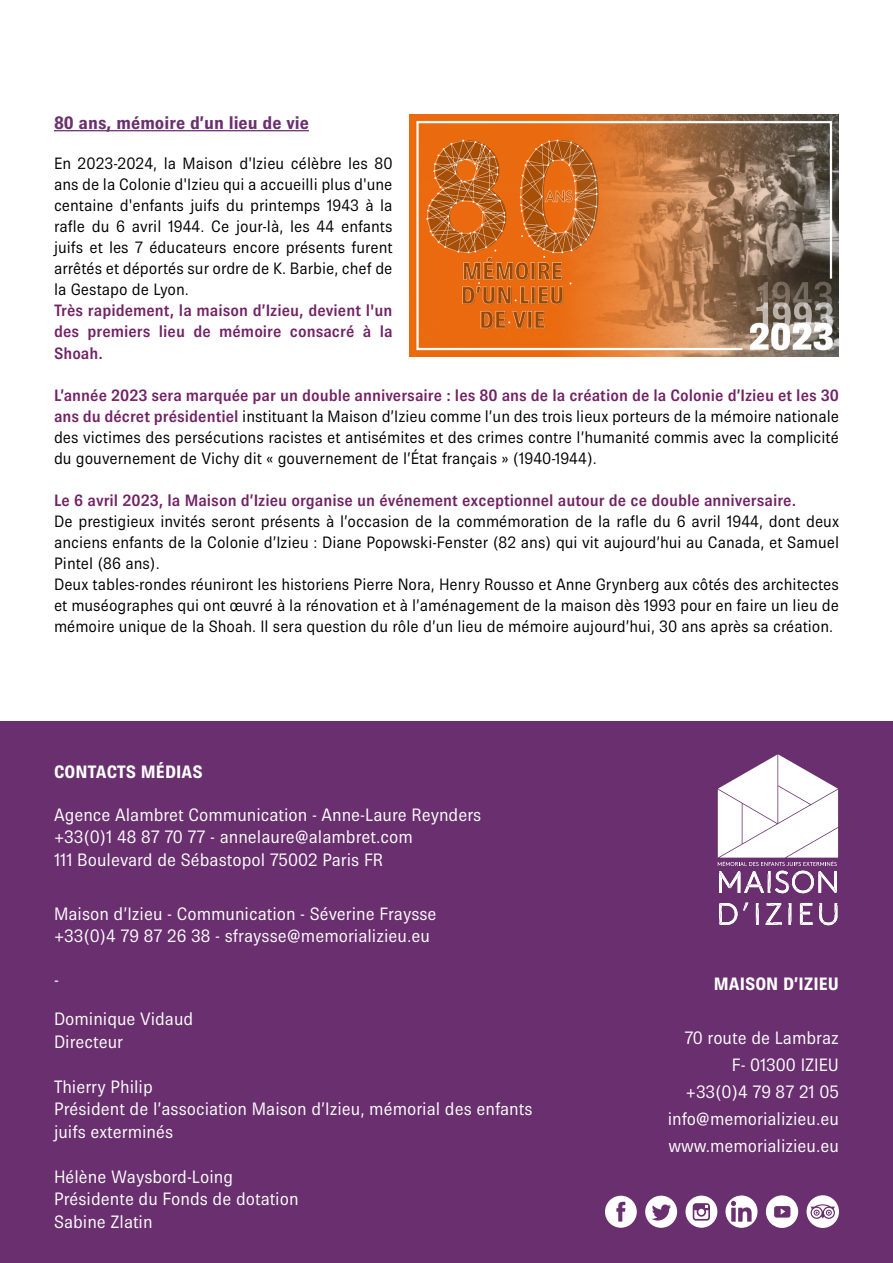
<style>
.page{position:relative;width:893px;height:1263px;background:#fff}
.page>*{position:absolute;margin:0;border:0;box-sizing:border-box;transform-origin:0 0}
.t1{font:18px/22.5px "Brown Pro";color:#fff}
.t2{font:700 18px "Brown Pro";color:#fff}
.t3{font:700 18px "Brown Pro";color:#6a2f6f}
.t4{font:16.5px/21px "Brown Pro";color:#000;text-align:justify}
.t5{font:600 16.5px/21px "Brown Pro";color:#722265;text-align:justify}
.s1{font-weight:600;color:#722265}
</style>
<div class="page">
<hr style="left:54px;top:130px;width:255px;height:1px;background:#6a2f6f">
<div style="left:0;top:721px;width:893px;height:542px;background:#6a2f6f"></div>
<svg style="left:725px;top:1195px;width:33px;height:33px"></svg>
<svg style="left:645px;top:1195px;width:32px;height:33px"></svg>
<svg style="left:605px;top:1196px;width:32px;height:32px"></svg>
<svg style="left:685px;top:1195px;width:32px;height:33px"></svg>
<svg style="left:806px;top:1195px;width:33px;height:33px"></svg>
<svg style="left:766px;top:1195px;width:32px;height:33px"></svg>
<svg style="left:718px;top:754px;width:120px;height:171px"></svg>
<img style="left:410px;top:115px;width:429px;height:241px">
<p class="t3" style="left:54px;top:113px;width:256px">80 ans, mémoire d’un lieu de vie</p>
<p class="t4" style="left:54px;top:153px;width:340px">En 2023-2024, la Maison d'Izieu célèbre les 80 ans de la Colonie d'Izieu qui a accueilli plus d'une centaine d'enfants juifs du printemps 1943 à la rafle du 6 avril 1944. Ce jour-là, les 44 enfants juifs et les 7 éducateurs encore présents furent arrêtés et déportés sur ordre de K. Barbie, chef de la Gestapo de Lyon.</p>
<p class="t5" style="left:54px;top:300px;width:340px">Très rapidement, la maison d’Izieu, devient l'un des premiers lieu de mémoire consacré à la Shoah.</p>
<p class="t4" style="left:54px;top:384px;width:786px"><span class="s1">L’année 2023 sera marquée par un double anniversaire : les 80 ans de la création de la Colonie d’Izieu et les 30 ans du décret présidentiel</span> instituant la Maison d’Izieu comme l’un des trois lieux porteurs de la mémoire nationale des victimes des persécutions racistes et antisémites et des crimes contre l’humanité commis avec la complicité du gouvernement de Vichy dit « gouvernement de l’État français » (1940-1944).</p>
<p class="t5" style="left:54px;top:489px;width:744px">Le 6 avril 2023, la Maison d’Izieu organise un événement exceptionnel autour de ce double anniversaire.</p>
<p class="t4" style="left:54px;top:510px;width:787px;text-align:left">De prestigieux invités seront présents à l’occasion de la commémoration de la rafle du 6 avril 1944, dont deux anciens enfants de la Colonie d’Izieu : Diane Popowski-Fenster (82 ans) qui vit aujourd’hui au Canada, et Samuel Pintel (86 ans).<br>Deux tables-rondes réuniront les historiens Pierre Nora, Henry Rousso et Anne Grynberg aux côtés des architectes et muséographes qui ont œuvré à la rénovation et à l’aménagement de la maison dès 1993 pour en faire un lieu de mémoire unique de la Shoah. Il sera question du rôle d’un lieu de mémoire aujourd’hui, 30 ans après sa création.</p>
<p class="t2" style="left:54px;top:762px;width:150px">Contacts mÉdias</p>
<p class="t1" style="left:54px;top:803px;width:429px">Agence Alambret Communication - Anne-Laure Reynders +33(0)1 48 87 70 77 - annelaure@alambret.com<br>111 Boulevard de Sébastopol 75002 Paris FR</p>
<p class="t1" style="left:54px;top:902px;width:384px">Maison d’Izieu - Communication - Séverine Fraysse +33(0)4 79 87 26 38 - sfraysse@memorializieu.eu</p>
<p class="t1" style="left:54px;top:960px;width:141px;line-height:39.5px">-<br>Dominique Vidaud</p>
<p class="t1" style="left:54px;top:1030px;width:71px">Directeur</p>
<p class="t1" style="left:54px;top:1075px;width:480px">Thierry Philip<br>Président de l’association Maison d’Izieu, mémorial des enfants juifs exterminés</p>
<p class="t1" style="left:54px;top:1165px;width:246px">Hélène Waysbord-Loing<br>Présidente du Fonds de dotation<br>Sabine Zlatin</p>
<p class="t2" style="left:714px;top:973px;width:127px">Maison d’Izieu</p>
<p class="t1" style="left:668px;top:1024px;width:173px;line-height:27px;text-align:right">70 route de Lambraz<br>F- 01300 IZIEU +33(0)4 79 87 21 05 info@memorializieu.eu www.memorializieu.eu</p>
</div>
